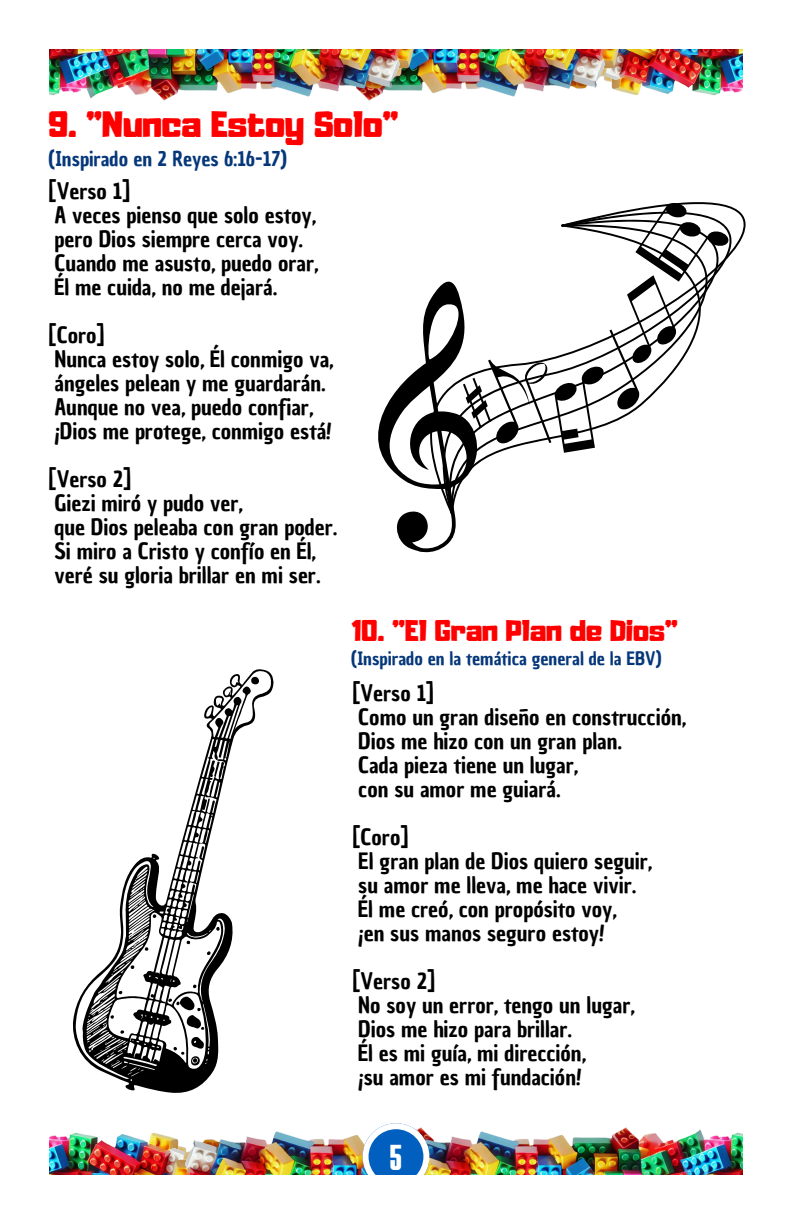
<style>
.page{position:relative;width:792px;height:1224px;background:#fff}
.page>*{position:absolute;margin:0;border:0;box-sizing:border-box;transform-origin:0 0}
.t1{font:36px "Alpha";color:#fff}
.t2{font:32.2px "Adumu";color:#f00}
.t3{font:26.4px "Adumu";color:#f00}
.t4{font:22px/24px "Chau Philomene One";color:#000}
.t5{font:20px "Chau Philomene One";color:#05377a}
.t6{font:18px "Chau Philomene One";color:#05377a}
</style>
<div class="page">
<img style="left:49px;top:49px;width:68px;height:50px">
<img style="left:646px;top:49px;width:97px;height:47px">
<img style="left:441px;top:49px;width:205px;height:48px">
<img style="left:117px;top:49px;width:324px;height:52px">
<img style="left:673px;top:1129px;width:70px;height:46px">
<img style="left:49px;top:1132px;width:95px;height:43px">
<img style="left:144px;top:1131px;width:205px;height:44px">
<img style="left:349px;top:1127px;width:324px;height:48px">
<svg style="left:363px;top:1123px;width:66px;height:52px"></svg>
<svg style="left:378px;top:202px;width:351px;height:350px"></svg>
<svg style="left:73px;top:669px;width:201px;height:424px"></svg>
<p class="t2" style="left:49px;top:111px;width:351px">9. "Nunca Estoy Solo"</p>
<h3 class="t5" style="left:49px;top:145px;width:240px">(Inspirado en 2 Reyes 6:16-17)</h3>
<p class="t4" style="left:49px;top:179px;width:272px">[Verso 1]<br>A veces pienso que solo estoy, pero Dios siempre cerca voy.<br>Cuando me asusto, puedo orar,</p>
<p class="t4" style="left:49px;top:263px;width:230px;line-height:48px">Él me cuida, no me dejará. [Coro]</p>
<p class="t4" style="left:54px;top:347px;width:281px">Nunca estoy solo, Él conmigo va,</p>
<p class="t4" style="left:54px;top:371px;width:279px">ángeles pelean y me guardarán.<br>Aunque no vea, puedo confiar, ¡Dios me protege, conmigo está!</p>
<p class="t4" style="left:49px;top:467px;width:84px">[Verso 2]</p>
<h1 class="t4" style="left:54px;top:491px;width:285px">Giezi miró y pudo ver,<br>que Dios peleaba con gran poder.<br>Si miro a Cristo y confío en Él,</h1>
<h3 class="t4" style="left:54px;top:563px;width:268px">veré su gloria brillar en mi ser.</h3>
<p class="t3" style="left:351px;top:620px;width:328px">10. "El Gran Plan de Dios"</p>
<h3 class="t6" style="left:351px;top:646px;width:312px">(Inspirado en la temática general de la EBV)</h3>
<h3 class="t4" style="left:352px;top:681px;width:335px">[Verso 1]<br>Como un gran diseño en construcción,<br>Dios me hizo con un gran plan.</h3>
<h3 class="t4" style="left:358px;top:753px;width:221px">Cada pieza tiene un lugar, con su amor me guiará.</h3>
<h3 class="t4" style="left:352px;top:825px;width:301px">[Coro]<br>El gran plan de Dios quiero seguir,</h3>
<h3 class="t4" style="left:358px;top:873px;width:280px">su amor me lleva, me hace vivir.<br>Él me creó, con propósito voy, ¡en sus manos seguro estoy!</h3>
<h3 class="t4" style="left:352px;top:969px;width:84px">[Verso 2]</h3>
<p class="t4" style="left:358px;top:993px;width:278px">No soy un error, tengo un lugar,<br>Dios me hizo para brillar.<br>Él es mi guía, mi dirección,</p>
<h2 class="t4" style="left:358px;top:1065px;width:225px">¡su amor es mi fundación!</h2>
<p class="t1" style="left:390px;top:1141px;width:14px">5</p>
</div>
